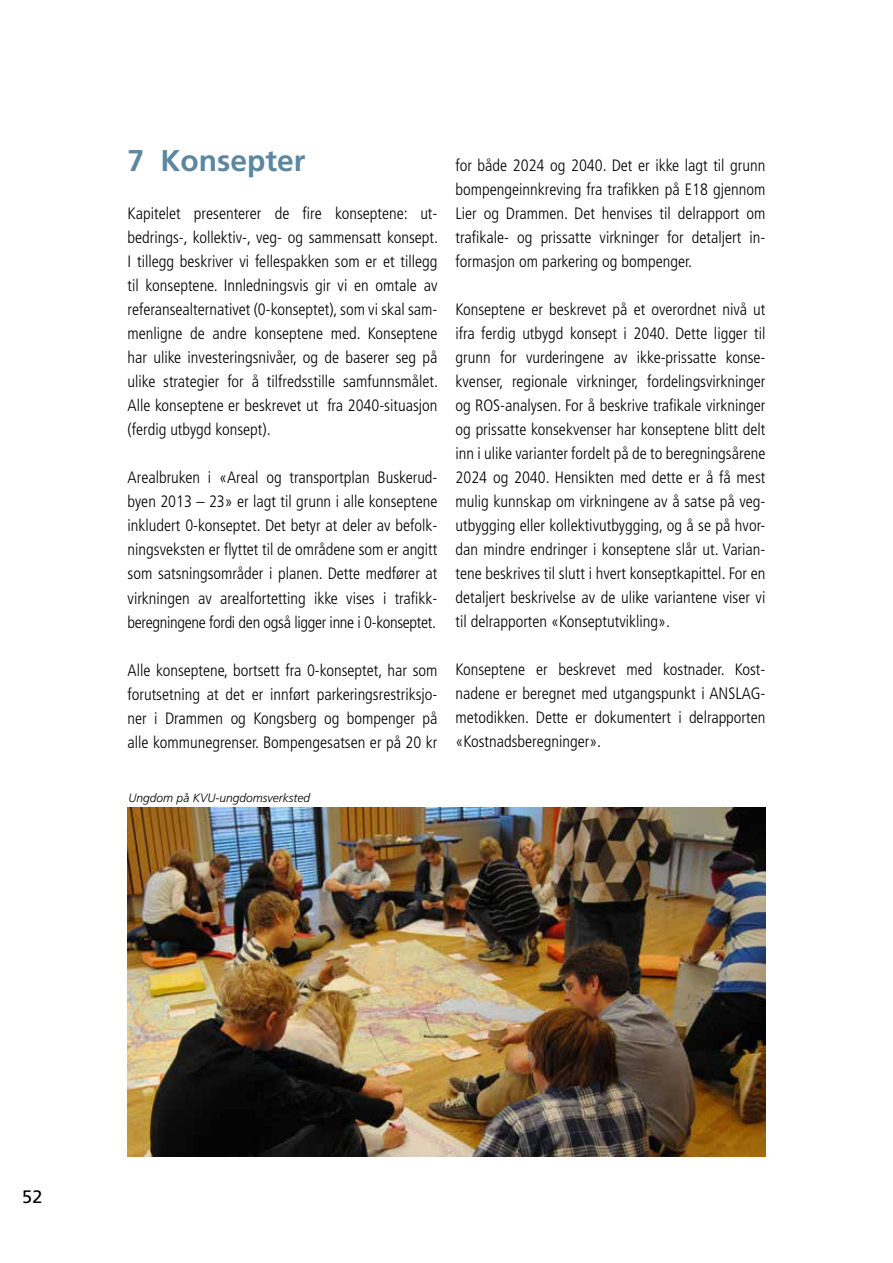
<style>
.page{position:relative;width:893px;height:1263px;background:#fff}
.page>*{position:absolute;margin:0;border:0;box-sizing:border-box;transform-origin:0 0}
.t1{font:700 30px "Frutiger LT Std";color:#5d87a1}
.t2{font:18px "Frutiger LT Std";color:#000}
.t3{font:300 condensed 16.5px/24px "Frutiger LT Std";color:#000;text-align:justify}
.t4{font:italic 300 12px "Frutiger LT Std";color:#000}
</style>
<div class="page">
<img style="left:128px;top:808px;width:637px;height:349px">
<h1 class="t1" style="left:128px;top:143px;width:180px">7 Konsepter</h1>
<p class="t3" style="left:128px;top:202px;width:312px">Kapitelet presenterer de fire konseptene: ut&shy;bedrings-, kollektiv-, veg- og sammensatt konsept.<br>I tillegg beskriver vi fellespakken som er et tillegg til konseptene. Innledningsvis gir vi en omtale av referansealternativet (0-konseptet), som vi skal sam&shy;menligne de andre konseptene med. Konseptene har ulike investeringsnivåer, og de baserer seg på ulike strategier for å tilfredsstille samfunnsmålet.<br>Alle konseptene er beskrevet ut fra 2040-situasjon (ferdig utbygd konsept).</p>
<p class="t3" style="left:128px;top:466px;width:311px">Arealbruken i «Areal og transportplan Buskerud&shy;byen 2013 – 23» er lagt til grunn i alle konseptene inkludert 0-konseptet. Det betyr at deler av befolk&shy;ningsveksten er flyttet til de områdene som er angitt som satsningsområder i planen. Dette medfører at virkningen av arealfortetting ikke vises i trafikk&shy;beregningene fordi den også ligger inne i 0-konseptet.</p>
<p class="t3" style="left:128px;top:658px;width:311px">Alle konseptene, bortsett fra 0-konseptet, har som forutsetning at det er innført parkeringsrestriksjo&shy;ner i Drammen og Kongsberg og bompenger på alle kommunegrenser. Bompengesatsen er på 20 kr</p>
<p class="t4" style="left:129px;top:791px;width:183px">Ungdom på KVU-ungdomsverksted</p>
<p class="t3" style="left:455px;top:153px;width:311px">for både 2024 og 2040. Det er ikke lagt til grunn bompengeinnkreving fra trafikken på E18 gjennom Lier og Drammen. Det henvises til delrapport om trafikale- og prissatte virkninger for detaljert in&shy;formasjon om parkering og bompenger.</p>
<p class="t3" style="left:455px;top:297px;width:311px">Konseptene er beskrevet på et overordnet nivå ut ifra ferdig utbygd konsept i 2040. Dette ligger til grunn for vurderingene av ikke-prissatte konse&shy;kvenser, regionale virkninger, fordelingsvirkninger og ROS-analysen. For å beskrive trafikale virkninger og prissatte konsekvenser har konseptene blitt delt inn i ulike varianter fordelt på de to beregningsårene 2024 og 2040. Hensikten med dette er å få mest mulig kunnskap om virkningene av å satse på veg&shy;utbygging eller kollektivutbygging, og å se på hvor&shy;dan mindre endringer i konseptene slår ut. Varian&shy;tene beskrives til slutt i hvert konseptkapittel. For en detaljert beskrivelse av de ulike variantene viser vi til delrapporten «Konseptutvikling».</p>
<p class="t3" style="left:455px;top:658px;width:311px">Konseptene er beskrevet med kostnader. Kost&shy;nadene er beregnet med utgangspunkt i ANSLAG&shy;metodikken. Dette er dokumentert i delrapporten «Kostnadsberegninger».</p>
<p class="t2" style="left:22px;top:1186px;width:22px">52</p>
</div>
